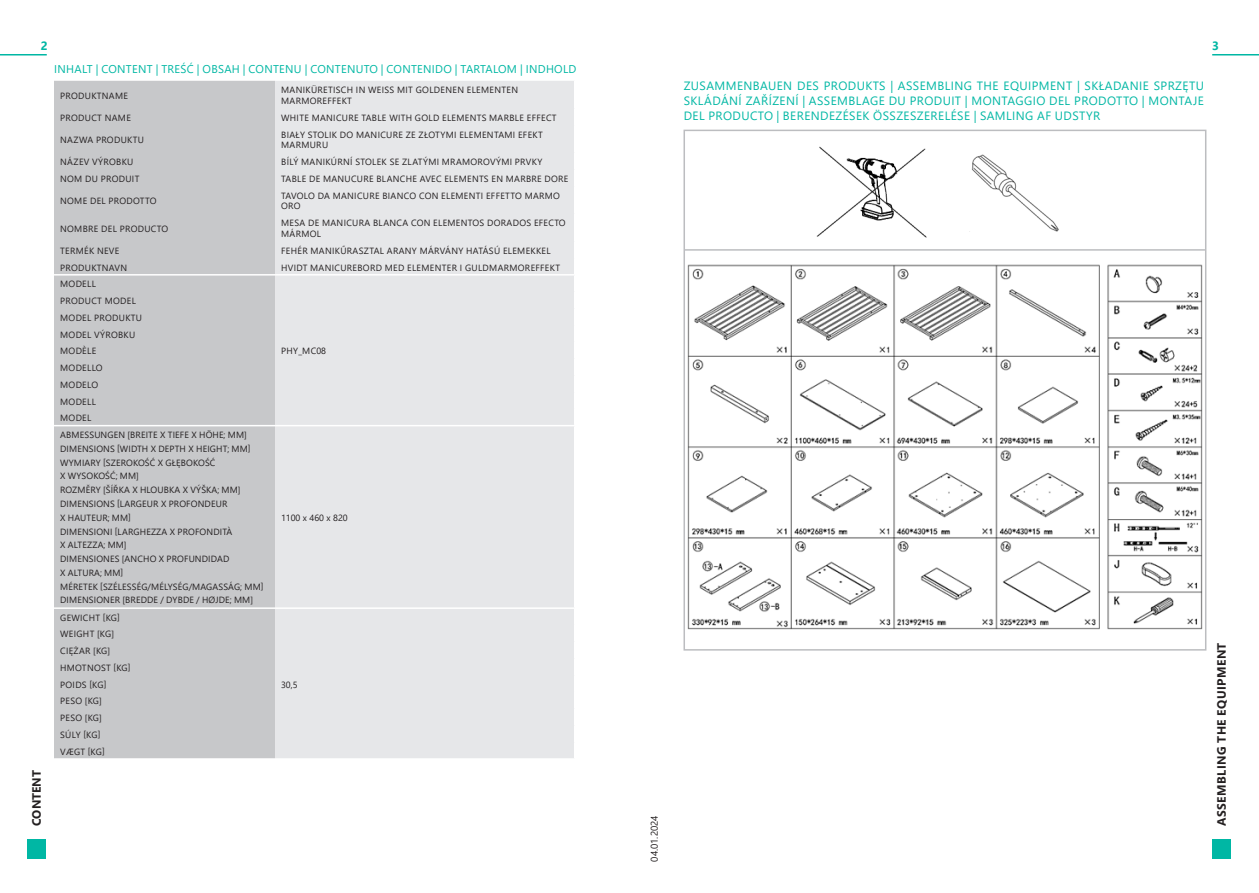
<style>
.page{position:relative;width:1259px;height:893px;background:#fff}
.page>*{position:absolute;margin:0;border:0;box-sizing:border-box;transform-origin:0 0}
.my_text{font:12px/15px "Segoe UI";letter-spacing:.035em;color:#00b7a4;text-align:justify}
.t1{font:700 12px "Segoe UI";letter-spacing:.035em;color:#231f20}
.t2{font:700 12px "Segoe UI";color:#231f20}
.t3{font:700 12px "Segoe UI";color:#00b7a4}
.my_text-2{font:11.25px "Segoe UI";letter-spacing:.025em;color:#00b7a4}
.t4{font:9.75px "Segoe UI";color:#231f20}
.t5{font:9px/10.8px "Segoe UI";letter-spacing:.035em;color:#231f20}
.t6{font:9px "Segoe UI";letter-spacing:.015em;color:#231f20}
.t7{font:9px "Segoe UI";color:#231f20}
</style>
<div class="page">
<hr style="left:0;top:54px;width:47px;height:2px;background:#00b7a4">
<hr style="left:1212px;top:54px;width:47px;height:2px;background:#00b7a4">
<div style="left:1212px;top:839px;width:19px;height:20px;background:#00b7a4"></div>
<div style="left:27px;top:839px;width:19px;height:20px;background:#00b7a4"></div>
<div style="left:683px;top:130px;width:523px;height:521px;border:2px solid #bcbdc0"></div>
<div style="left:54px;top:81px;width:221px;height:677px;background:#c7c8ca"></div>
<div style="left:275px;top:81px;width:299px;height:677px;background:#e6e7e9"></div>
<hr style="left:54px;top:274px;width:221px;height:2px;background:#fff">
<hr style="left:275px;top:274px;width:300px;height:2px;background:#fff">
<hr style="left:54px;top:607px;width:221px;height:2px;background:#fff">
<hr style="left:54px;top:425px;width:221px;height:1px;background:#fff">
<hr style="left:275px;top:425px;width:300px;height:1px;background:#fff">
<hr style="left:275px;top:607px;width:300px;height:2px;background:#fff">
<img style="left:816px;top:146px;width:111px;height:92px">
<img style="left:969px;top:154px;width:90px;height:78px">
<hr style="left:685px;top:249px;width:520px;height:2px;background:#bcbdc0">
<img style="left:687px;top:264px;width:515px;height:365px">
<h1 class="t3" style="left:41px;top:34px;width:8px">2</h1>
<h1 class="t3" style="left:1212px;top:34px;width:8px">3</h1>
<p class="t2" style="left:25px;top:826px;width:57px;rotate:-90deg">CONTENT</p>
<p class="my_text-2" style="left:54px;top:58px;width:524px">INHALT | CONTENT | TREŚĆ | OBSAH | CONTENU | CONTENUTO | CONTENIDO | TARTALOM | INDHOLD</p>
<p class="t5" style="left:60px;top:89px;width:69px">PRODUKTNAME</p>
<p class="t5" style="left:281px;top:84px;width:238px">MANIKÜRETISCH IN WEISS MIT GOLDENEN ELEMENTEN<br>MARMOREFFEKT</p>
<p class="t5" style="left:60px;top:111px;width:72px">PRODUCT NAME</p>
<p class="t5" style="left:281px;top:111px;width:277px">WHITE MANICURE TABLE WITH GOLD ELEMENTS MARBLE EFFECT</p>
<p class="t5" style="left:60px;top:134px;width:85px">NAZWA PRODUKTU</p>
<p class="t5" style="left:281px;top:128px;width:263px">BIAŁY STOLIK DO MANICURE ZE ZŁOTYMI ELEMENTAMI EFEKT<br>MARMURU</p>
<p class="t5" style="left:60px;top:156px;width:75px">NÁZEV VÝROBKU</p>
<p class="t5" style="left:281px;top:156px;width:263px">BÍLÝ MANIKÚRNÍ STOLEK SE ZLATÝMI MRAMOROVÝMI PRVKY</p>
<p class="t5" style="left:60px;top:173px;width:81px">NOM DU PRODUIT</p>
<p class="t5" style="left:281px;top:173px;width:289px">TABLE DE MANUCURE BLANCHE AVEC ELEMENTS EN MARBRE DORE</p>
<p class="t5" style="left:60px;top:195px;width:98px">NOME DEL PRODOTTO</p>
<p class="t5" style="left:281px;top:189px;width:280px">TAVOLO DA MANICURE BIANCO CON ELEMENTI EFFETTO MARMO<br>ORO</p>
<p class="t5" style="left:60px;top:222px;width:110px">NOMBRE DEL PRODUCTO</p>
<p class="t5" style="left:281px;top:217px;width:286px">MESA DE MANICURA BLANCA CON ELEMENTOS DORADOS EFECTO<br>MÁRMOL</p>
<p class="t5" style="left:60px;top:244px;width:61px">TERMÉK NEVE</p>
<p class="t5" style="left:281px;top:244px;width:271px">FEHÉR MANIKŰRASZTAL ARANY MÁRVÁNY HATÁSÚ ELEMEKKEL</p>
<p class="t5" style="left:60px;top:261px;width:68px">PRODUKTNAVN</p>
<p class="t5" style="left:281px;top:261px;width:280px">HVIDT MANICUREBORD MED ELEMENTER I GULDMARMOREFFEKT</p>
<p class="t5" style="left:60px;top:278px;width:37px">MODELL</p>
<p class="t5" style="left:60px;top:295px;width:77px">PRODUCT MODEL</p>
<p class="t5" style="left:60px;top:311px;width:83px">MODEL PRODUKTU</p>
<p class="t5" style="left:60px;top:328px;width:77px">MODEL VÝROBKU</p>
<p class="t5" style="left:60px;top:345px;width:38px">MODÈLE</p>
<p class="t5" style="left:60px;top:362px;width:44px">MODELLO</p>
<p class="t5" style="left:60px;top:378px;width:40px">MODELO</p>
<p class="t5" style="left:60px;top:395px;width:37px">MODELL</p>
<p class="t5" style="left:60px;top:412px;width:33px">MODEL</p>
<p class="t6" style="left:60px;top:426px;width:188px">ABMESSUNGEN [BREITE X TIEFE X HÖHE; MM]</p>
<p class="t6" style="left:60px;top:440px;width:192px">DIMENSIONS [WIDTH X DEPTH X HEIGHT; MM]</p>
<p class="t6" style="left:60px;top:454px;width:157px">WYMIARY [SZEROKOŚĆ X GŁĘBOKOŚĆ</p>
<p class="t6" style="left:60px;top:468px;width:80px">X WYSOKOŚĆ; MM]</p>
<p class="t6" style="left:60px;top:482px;width:182px">ROZMĚRY [ŠÍŘKA X HLOUBKA X VÝŠKA; MM]</p>
<p class="t6" style="left:60px;top:495px;width:169px">DIMENSIONS [LARGEUR X PROFONDEUR</p>
<p class="t6" style="left:60px;top:509px;width:72px">X HAUTEUR; MM]</p>
<p class="t6" style="left:60px;top:523px;width:174px">DIMENSIONI [LARGHEZZA X PROFONDITÀ</p>
<p class="t6" style="left:60px;top:537px;width:68px">X ALTEZZA; MM]</p>
<p class="t6" style="left:60px;top:550px;width:171px">DIMENSIONES [ANCHO X PROFUNDIDAD</p>
<p class="t6" style="left:60px;top:564px;width:65px">X ALTURA; MM]</p>
<p class="t6" style="left:60px;top:578px;width:205px">MÉRETEK [SZÉLESSÉG/MÉLYSÉG/MAGASSÁG; MM]</p>
<p class="t6" style="left:60px;top:592px;width:194px">DIMENSIONER [BREDDE / DYBDE / HØJDE; MM]</p>
<p class="t5" style="left:60px;top:611px;width:61px">GEWICHT [KG]</p>
<p class="t5" style="left:60px;top:628px;width:55px">WEIGHT [KG]</p>
<p class="t5" style="left:60px;top:645px;width:52px">CIĘŻAR [KG]</p>
<p class="t5" style="left:60px;top:661px;width:72px">HMOTNOST [KG]</p>
<p class="t5" style="left:60px;top:678px;width:48px">POIDS [KG]</p>
<p class="t5" style="left:60px;top:695px;width:43px">PESO [KG]</p>
<p class="t5" style="left:60px;top:712px;width:43px">PESO [KG]</p>
<p class="t5" style="left:60px;top:729px;width:42px">SÚLY [KG]</p>
<p class="t5" style="left:60px;top:745px;width:46px">VÆGT [KG]</p>
<p class="t5" style="left:281px;top:345px;width:46px">PHY_MC08</p>
<p class="t7" style="left:281px;top:509px;width:68px">1100 x 460 x 820</p>
<p class="t5" style="left:281px;top:678px;width:18px">30,5</p>
<p class="my_text" style="left:684px;top:78px;width:522px">ZUSAMMENBAUEN DES PRODUKTS | ASSEMBLING THE EQUIPMENT | SKŁADANIE SPRZĘTU SKLÁDÁNÍ ZAŘÍZENÍ | ASSEMBLAGE DU PRODUIT | MONTAGGIO DEL PRODOTTO | MONTAJE DEL PRODUCTO | BERENDEZÉSEK ÖSSZESZERELÉSE | SAMLING AF UDSTYR</p>
<p class="t4" style="left:645px;top:862px;width:48px;rotate:-90deg">04.01.2024</p>
<p class="t1" style="left:1210px;top:826px;width:185px;rotate:-90deg">ASSEMBLING THE EQUIPMENT</p>
</div>
